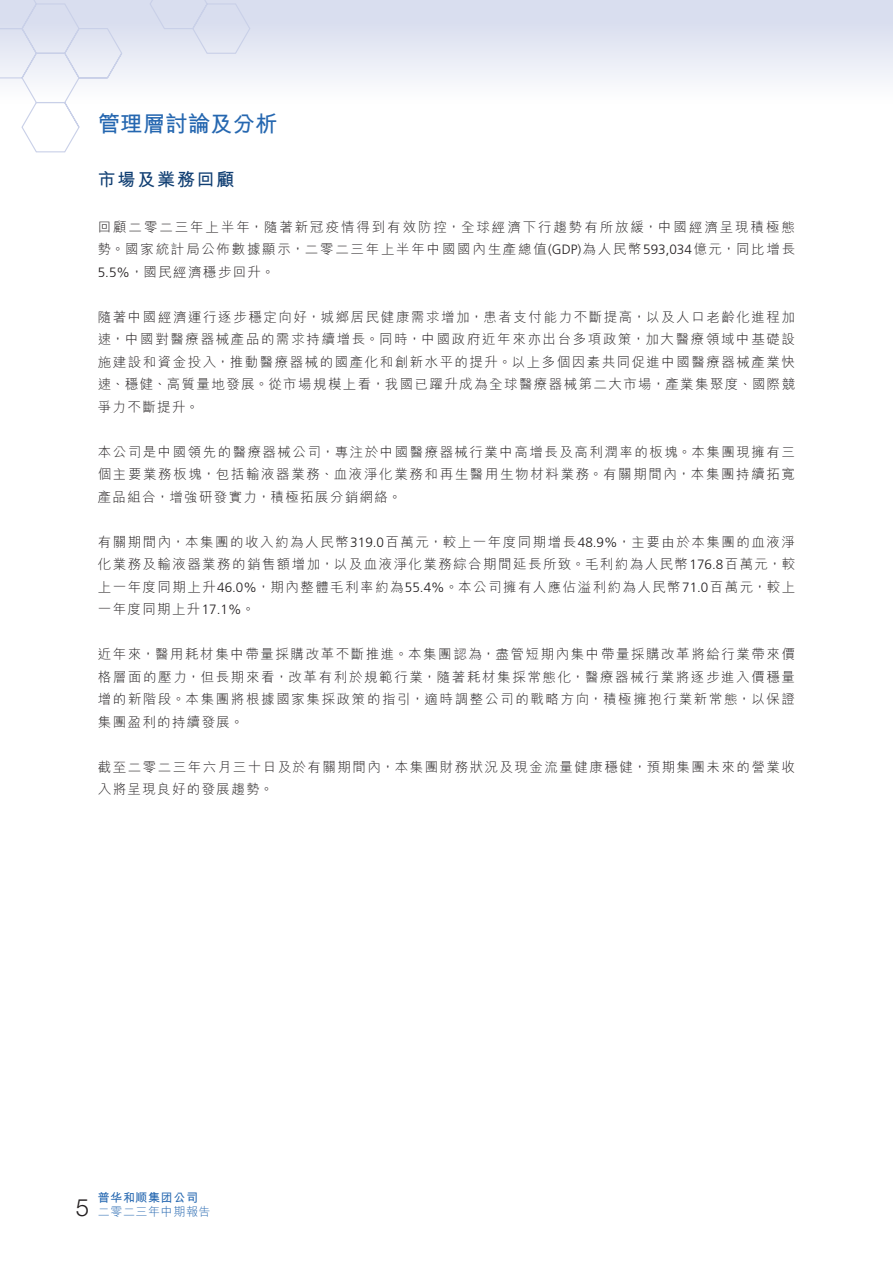
<style>
.page{position:relative;width:893px;height:1263px;background:#fff}
.page>*{position:absolute;margin:0;border:0;box-sizing:border-box;transform-origin:0 0}
.t1{font:300 24px "Helvetica Neue LT Std";color:#231f20}
.t2{font:700 22.5px "M Hei HK";color:#2567b0}
.t3{font:700 18px "M Hei HK";letter-spacing:.1em;color:#113f73}
.t4{font:300 13.5px/22.5px "M Hei HK";letter-spacing:.11em;color:#231f20;text-align:justify}
.t5{font:300 12px "M Hei HK";letter-spacing:.05em;color:#2567b0}
.t6{font:700 12px "M Hei HKS";letter-spacing:.05em;color:#2567b0}
.s1{font-family:"Frutiger LT Std"}
</style>
<div class="page">
<div style="left:0;top:0;width:893px;height:104px;background:linear-gradient(to bottom,#d2d8ec,#fdfdfe)"></div>
<hr style="left:892px;top:0;width:1px;height:104px;background:#d9deef">
<svg style="left:0;top:0;width:251px;height:153px"></svg>
<h2 class="t2" style="left:98px;top:107px;width:181px">管理層討論及分析</h2>
<h3 class="t3" style="left:98px;top:166px;width:138px">市場及業務回顧</h3>
<p class="t4" style="left:98px;top:215px;width:699px">回顧二零二三年上半年，隨著新冠疫情得到有效防控，全球經濟下行趨勢有所放緩，中國經濟呈現積極態勢。國家統計局公佈數據顯示，二零二三年上半年中國國內生產總值<span class="s1">(GDP)</span>為人民幣<span class="s1">593,034</span>億元，同比增長<span class="s1">5.5%</span>，國民經濟穩步回升。</p>
<p class="t4" style="left:98px;top:305px;width:699px">隨著中國經濟運行逐步穩定向好，城鄉居民健康需求增加，患者支付能力不斷提高，以及人口老齡化進程加速，中國對醫療器械產品的需求持續增長。同時，中國政府近年來亦出台多項政策，加大醫療領域中基礎設施建設和資金投入，推動醫療器械的國產化和創新水平的提升。以上多個因素共同促進中國醫療器械產業快速、穩健、高質量地發展。從市場規模上看，我國已躍升成為全球醫療器械第二大市場，產業集聚度、國際競爭力不斷提升。</p>
<p class="t4" style="left:98px;top:440px;width:699px">本公司是中國領先的醫療器械公司，專注於中國醫療器械行業中高增長及高利潤率的板塊。本集團現擁有三個主要業務板塊，包括輸液器業務、血液淨化業務和再生醫用生物材料業務。有關期間內，本集團持續拓寬產品組合，增強研發實力，積極拓展分銷網絡。</p>
<p class="t4" style="left:98px;top:530px;width:699px">有關期間內，本集團的收入約為人民幣<span class="s1">319.0</span>百萬元，較上一年度同期增長<span class="s1">48.9%</span>，主要由於本集團的血液淨化業務及輸液器業務的銷售額增加，以及血液淨化業務綜合期間延長所致。毛利約為人民幣<span class="s1">176.8</span>百萬元，較上一年度同期上升<span class="s1">46.0%</span>，期內整體毛利率約為<span class="s1">55.4%</span>。本公司擁有人應佔溢利約為人民幣<span class="s1">71.0</span>百萬元，較上一年度同期上升<span class="s1">17.1%</span>。</p>
<p class="t4" style="left:98px;top:643px;width:699px">近年來，醫用耗材集中帶量採購改革不斷推進。本集團認為，盡管短期內集中帶量採購改革將給行業帶來價格層面的壓力，但長期來看，改革有利於規範行業，隨著耗材集採常態化，醫療器械行業將逐步進入價穩量增的新階段。本集團將根據國家集採政策的指引，適時調整公司的戰略方向，積極擁抱行業新常態，以保證集團盈利的持續發展。</p>
<p class="t4" style="left:98px;top:755px;width:699px">截至二零二三年六月三十日及於有關期間內，本集團財務狀況及現金流量健康穩健，預期集團未來的營業收入將呈現良好的發展趨勢。</p>
<h1 class="t1" style="left:76px;top:1193px;width:15px">5</h1>
<p class="t6" style="left:98px;top:1189px;width:102px">普華和順集團公司</p>
<p class="t5" style="left:98px;top:1206px;width:114px">二零二三年中期報告</p>
</div>
